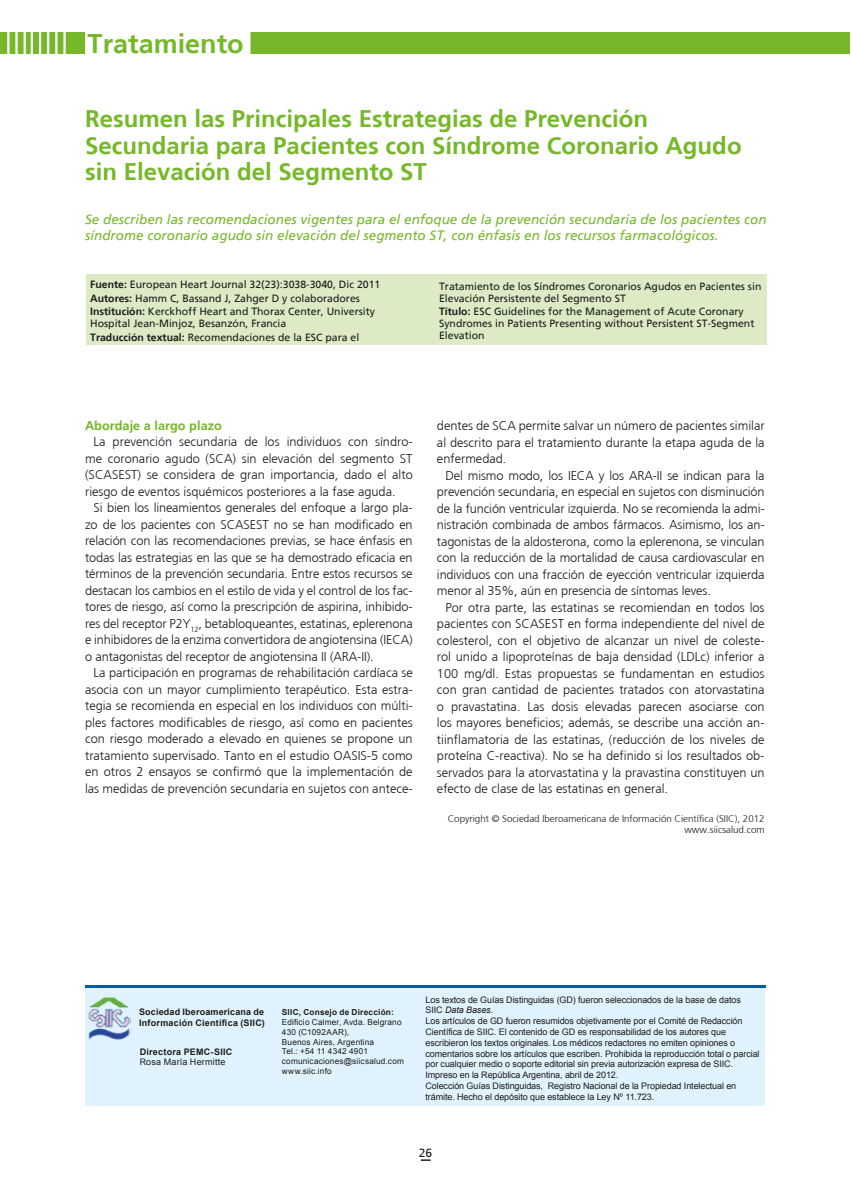
<style>
.page{position:relative;width:851px;height:1191px;background:#fff}
.page>*{position:absolute;margin:0;border:0;box-sizing:border-box;transform-origin:0 0}
.t1{font:700 27px "Frutiger";color:#76b82a}
.t2{font:700 24px/26.4px "Frutiger";color:#76b82a}
.t3{font:italic 13.5px/16.5px "Frutiger";color:#76b82a}
.t4{font:300 12.75px/16.5px "Frutiger";color:#1d1d1b;text-align:justify}
.t5{font:700 12.75px "Frutiger";color:#76b82a}
.t6{font:12px "Frutiger";color:#1d1d1b}
.t7{font:10.5px/13.5px "Frutiger";color:#1d1d1b}
.t8{font:300 9.75px/11.7px "Frutiger";color:#1d1d1b;text-align:right}
.t9{font:9px/10.8px "Arial";letter-spacing:-.01em;color:#1d1d1b}
.t10{font:700 9px/10.8px "Arial";letter-spacing:.025em;color:#1d1d1b}
.t11{font:9px "Arial";letter-spacing:.02em;color:#1d1d1b}
.t12{font:8.25px/9.9px "Arial";letter-spacing:.02em;color:#1d1d1b}
.t13{font:700 8.25px "Arial";letter-spacing:.025em;color:#1d1d1b}
.s1{font-weight:700}
.s2{font-style:italic}
</style>
<div class="page">
<div style="left:86px;top:987px;width:679px;height:119px;background:#e0f2fd"></div>
<div style="left:0;top:32px;width:849px;height:21px;background:#76b82a"></div>
<div style="left:86px;top:274px;width:680px;height:71px;background:#ddeac6"></div>
<div style="left:85px;top:28px;width:165px;height:30px;background:#fff"></div>
<hr style="left:47px;top:29px;width:2px;height:35px;background:#fff">
<hr style="left:39px;top:30px;width:2px;height:34px;background:#fff">
<hr style="left:31px;top:30px;width:2px;height:34px;background:#fff">
<hr style="left:24px;top:28px;width:2px;height:35px;background:#fff">
<hr style="left:15px;top:29px;width:3px;height:35px;background:#fff">
<hr style="left:7px;top:29px;width:2px;height:35px;background:#fff">
<hr style="left:63px;top:28px;width:3px;height:35px;background:#fff">
<hr style="left:55px;top:28px;width:2px;height:35px;background:#fff">
<img style="left:88px;top:997px;width:43px;height:43px">
<hr style="left:85px;top:985px;width:680px;height:3px;background:#005da9">
<h1 class="t1" style="left:88px;top:28px;width:158px">Tratamiento</h1>
<h2 class="t2" style="left:85px;top:106px;width:658px">Resumen las Principales Estrategias de Prevención<br>Secundaria para Pacientes con Síndrome Coronario Agudo sin Elevación del Segmento ST</h2>
<p class="t3" style="left:85px;top:211px;width:683px">Se describen las recomendaciones vigentes para el enfoque de la prevención secundaria de los pacientes con síndrome coronario agudo sin elevación del segmento ST, con énfasis en los recursos farmacológicos.</p>
<p class="t7" style="left:90px;top:278px;width:292px"><span class="s1">Fuente:</span> European Heart Journal 32(23):3038-3040, Dic 2011<br><span class="s1">Autores:</span> Hamm C, Bassand J, Zahger D y colaboradores<br><span class="s1">Institución:</span> Kerckhoff Heart and Thorax Center, University</p>
<p class="t7" style="left:90px;top:317px;width:270px">Hospital Jean-Minjoz, Besanzón, Francia<br><span class="s1">Traducción textual:</span> Recomendaciones de la ESC para el</p>
<p class="t7" style="left:439px;top:280px;width:324px;line-height:12px">Tratamiento de los Síndromes Coronarios Agudos en Pacientes sin<br>Elevación Persistente del Segmento ST</p>
<p class="t7" style="left:439px;top:305px;width:317px;line-height:12px"><span class="s1">Título:</span> ESC Guidelines for the Management of Acute Coronary<br>Syndromes in Patients Presenting without Persistent ST-Segment<br>Elevation</p>
<p class="t5" style="left:85px;top:418px;width:138px">Abordaje a largo plazo</p>
<p class="t4" style="left:85px;top:433px;width:329px;text-indent:9px">La prevención secundaria de los individuos con síndro&shy;me coronario agudo (SCA) sin elevación del segmento ST (SCASEST) se considera de gran importancia, dado el alto riesgo de eventos isquémicos posteriores a la fase aguda.</p>
<p class="t4" style="left:85px;top:499px;width:329px;text-indent:9px">Si bien los lineamientos generales del enfoque a largo pla&shy;zo de los pacientes con SCASEST no se han modificado en relación con las recomendaciones previas, se hace énfasis en todas las estrategias en las que se ha demostrado eficacia en términos de la prevención secundaria. Entre estos recursos se destacan los cambios en el estilo de vida y el control de los fac&shy;tores de riesgo, así como la prescripción de aspirina, inhibido&shy;res del receptor P2Y<sub>12</sub>, betabloqueantes, estatinas, eplerenona e inhibidores de la enzima convertidora de angiotensina (IECA) o antagonistas del receptor de angiotensina II (ARA-II).</p>
<p class="t4" style="left:85px;top:664px;width:329px;text-indent:9px">La participación en programas de rehabilitación cardíaca se asocia con un mayor cumplimiento terapéutico. Esta estra&shy;tegia se recomienda en especial en los individuos con múlti&shy;ples factores modificables de riesgo, así como en pacientes con riesgo moderado a elevado en quienes se propone un tratamiento supervisado. Tanto en el estudio OASIS-5 como en otros 2 ensayos se confirmó que la implementación de las medidas de prevención secundaria en sujetos con antece-</p>
<p class="t4" style="left:437px;top:417px;width:329px">dentes de SCA permite salvar un número de pacientes similar al descrito para el tratamiento durante la etapa aguda de la enfermedad.</p>
<p class="t4" style="left:437px;top:467px;width:329px;text-indent:9px">Del mismo modo, los IECA y los ARA-II se indican para la prevención secundaria, en especial en sujetos con disminución de la función ventricular izquierda. No se recomienda la admi&shy;nistración combinada de ambos fármacos. Asimismo, los an&shy;tagonistas de la aldosterona, como la eplerenona, se vinculan con la reducción de la mortalidad de causa cardiovascular en individuos con una fracción de eyección ventricular izquierda menor al 35%, aún en presencia de síntomas leves.</p>
<p class="t4" style="left:437px;top:599px;width:329px;text-indent:9px">Por otra parte, las estatinas se recomiendan en todos los pacientes con SCASEST en forma independiente del nivel de colesterol, con el objetivo de alcanzar un nivel de coleste&shy;rol unido a lipoproteínas de baja densidad (LDLc) inferior a 100 mg/dl. Estas propuestas se fundamentan en estudios con gran cantidad de pacientes tratados con atorvastatina o pravastatina. Las dosis elevadas parecen asociarse con los mayores beneficios; además, se describe una acción an&shy;tiinflamatoria de las estatinas, (reducción de los niveles de proteína C-reactiva). No se ha definido si los resultados ob&shy;servados para la atorvastatina y la pravastina constituyen un efecto de clase de las estatinas en general.</p>
<p class="t8" style="left:447px;top:812px;width:318px">Copyright © Sociedad Iberoamericana de Información Científica (SIIC), 2012 www.siicsalud.com</p>
<p class="t10" style="left:139px;top:1006px;width:127px">Sociedad Iberoamericana de<br>Información Científica (SIIC)</p>
<p class="t10" style="left:140px;top:1046px;width:94px">Directora PEMC-SIIC</p>
<p class="t11" style="left:140px;top:1056px;width:87px">Rosa María Hermitte</p>
<p class="t13" style="left:282px;top:1006px;width:113px">SIIC, Consejo de Dirección:</p>
<p class="t12" style="left:282px;top:1017px;width:124px">Edificio Calmer, Avda. Belgrano<br>430 (C1092AAR),<br>Buenos Aires, Argentina<br>Tel.: +54 11 4342 4901 comunicaciones@siicsalud.com www.siic.info</p>
<p class="t9" style="left:425px;top:994px;width:335px">Los textos de Guías Distinguidas (GD) fueron seleccionados de la base de datos SIIC <span class="s2">Data Bases.<br></span>Los artículos de GD fueron resumidos objetivamente por el Comité de Redacción Científica de SIIC. El contenido de GD es responsabilidad de los autores que escribieron los textos originales. Los médicos redactores no emiten opiniones o comentarios sobre los artículos que escriben. Prohibida la reproducción total o parcial por cualquier medio o soporte editorial sin previa autorización expresa de SIIC.<br>Impreso en la República Argentina, abril de 2012.<br>Colección Guías Distinguidas, Registro Nacional de la Propiedad Intelectual en trámite. Hecho el depósito que establece la Ley Nº 11.723.</p>
<p class="t6" style="left:419px;top:1145px;width:15px">26</p>
</div>
